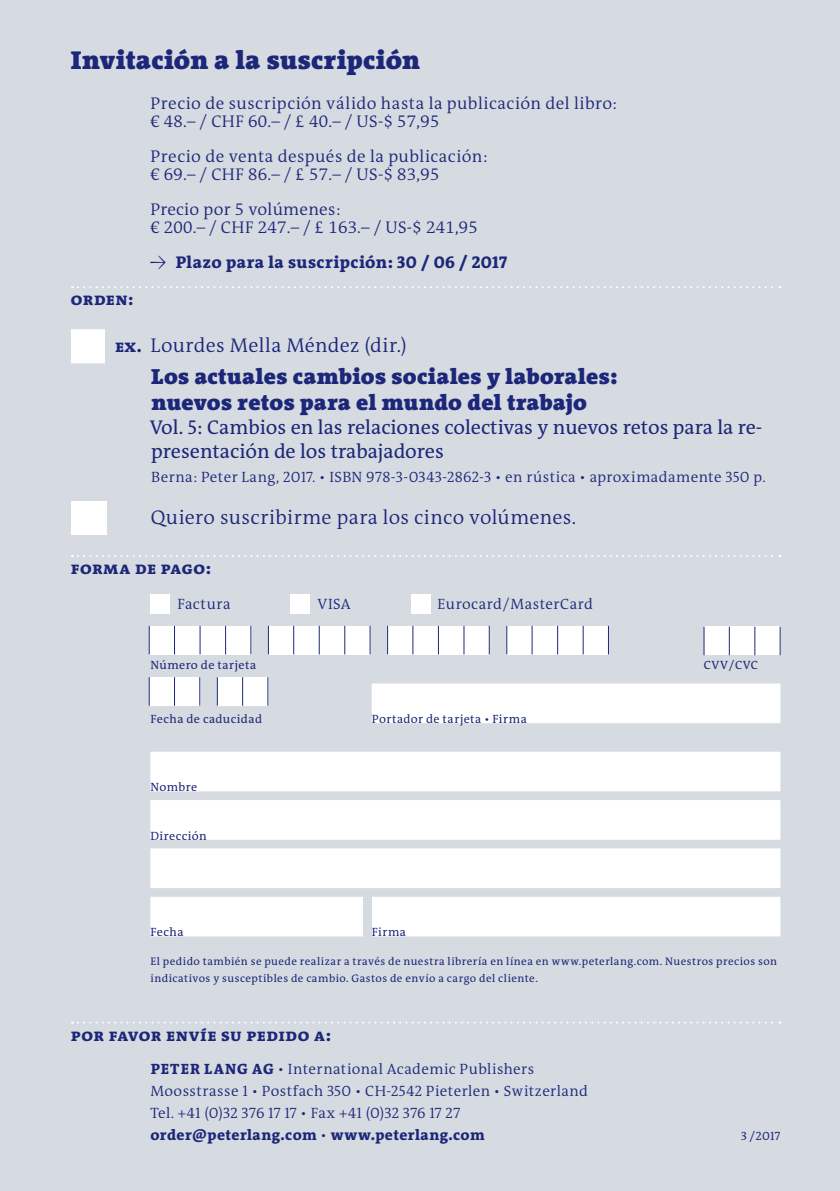
<style>
.page{position:relative;width:840px;height:1191px;background:#fff}
.page>*{position:absolute;margin:0;border:0;box-sizing:border-box;transform-origin:0 0}
.t1{font:900 26px "The Antiqua B W9";letter-spacing:.015em;color:#1d2779}
.t2{font:900 22px/26.4px "The Antiqua B W9";letter-spacing:.02em;color:#1d2779}
.t3{font:20px/24px "The Antiqua B W5 Plain";color:#1d2779}
.t4{font:300 20px "The Antiqua B W4";letter-spacing:.015em;color:#1d2779}
.t5{font:300 17px/18px "The Antiqua B W4";letter-spacing:.025em;color:#1d2779}
.t6{font:800 17px "The Antiqua B W8";letter-spacing:.03em;color:#1d2779}
.t7{font:300 15px/22px "The Antiqua B W4";letter-spacing:.025em;color:#1d2779}
.t8{font:800 15px "The Antiqua B W8";letter-spacing:.03em;color:#1d2779}
.t9{font:12px "The Antiqua B W5 Plain";letter-spacing:.04em;color:#1d2779}
.t10{font:11px/17px "The Antiqua B W5 Plain";letter-spacing:.04em;color:#1d2779}
.s1{font-family:"The Antiqua B W4";font-weight:300}
.s2{font-family:"The Antiqua B W8";font-weight:800;font-size:17px}
.s3{font-family:"The Antiqua B W8";font-weight:800}
</style>
<div class="page">
<div style="left:0;top:0;width:839px;height:1191px;background:#d6dbe1"></div>
<svg style="left:72px;top:1021px;width:708px;height:2px"></svg>
<svg style="left:72px;top:286px;width:708px;height:2px"></svg>
<div style="left:71px;top:329px;width:34px;height:34px;background:#fff"></div>
<svg style="left:72px;top:555px;width:708px;height:2px"></svg>
<div style="left:371px;top:683px;width:409px;height:40px;background:#fff"></div>
<div style="left:150px;top:751px;width:630px;height:40px;background:#fff"></div>
<div style="left:150px;top:800px;width:630px;height:39px;background:#fff"></div>
<div style="left:150px;top:848px;width:630px;height:40px;background:#fff"></div>
<div style="left:150px;top:896px;width:630px;height:40px;background:#fff"></div>
<div style="left:150px;top:594px;width:20px;height:20px;background:#fff"></div>
<div style="left:290px;top:594px;width:20px;height:20px;background:#fff"></div>
<div style="left:410px;top:594px;width:20px;height:20px;background:#fff"></div>
<div style="left:703px;top:626px;width:77px;height:29px;background:#fff"></div>
<svg style="left:728px;top:626px;width:1px;height:29px"></svg>
<svg style="left:703px;top:626px;width:1px;height:29px"></svg>
<svg style="left:754px;top:626px;width:1px;height:29px"></svg>
<svg style="left:779px;top:626px;width:1px;height:29px"></svg>
<div style="left:149px;top:677px;width:51px;height:28px;background:#fff"></div>
<svg style="left:174px;top:677px;width:1px;height:28px"></svg>
<svg style="left:199px;top:677px;width:1px;height:28px"></svg>
<svg style="left:149px;top:677px;width:1px;height:28px"></svg>
<div style="left:217px;top:677px;width:51px;height:28px;background:#fff"></div>
<svg style="left:242px;top:677px;width:1px;height:28px"></svg>
<svg style="left:267px;top:677px;width:1px;height:28px"></svg>
<svg style="left:217px;top:677px;width:1px;height:28px"></svg>
<div style="left:149px;top:626px;width:102px;height:28px;background:#fff"></div>
<svg style="left:174px;top:626px;width:1px;height:28px"></svg>
<svg style="left:149px;top:626px;width:1px;height:28px"></svg>
<svg style="left:200px;top:626px;width:1px;height:28px"></svg>
<svg style="left:225px;top:626px;width:1px;height:28px"></svg>
<svg style="left:250px;top:626px;width:1px;height:28px"></svg>
<div style="left:268px;top:626px;width:102px;height:28px;background:#fff"></div>
<svg style="left:293px;top:626px;width:1px;height:28px"></svg>
<svg style="left:268px;top:626px;width:1px;height:28px"></svg>
<svg style="left:319px;top:626px;width:1px;height:28px"></svg>
<svg style="left:344px;top:626px;width:1px;height:28px"></svg>
<svg style="left:369px;top:626px;width:1px;height:28px"></svg>
<div style="left:387px;top:626px;width:102px;height:28px;background:#fff"></div>
<svg style="left:412px;top:626px;width:1px;height:28px"></svg>
<svg style="left:387px;top:626px;width:1px;height:28px"></svg>
<svg style="left:438px;top:626px;width:1px;height:28px"></svg>
<svg style="left:463px;top:626px;width:1px;height:28px"></svg>
<svg style="left:488px;top:626px;width:1px;height:28px"></svg>
<div style="left:506px;top:626px;width:102px;height:28px;background:#fff"></div>
<svg style="left:531px;top:626px;width:1px;height:28px"></svg>
<svg style="left:506px;top:626px;width:1px;height:28px"></svg>
<svg style="left:557px;top:626px;width:1px;height:28px"></svg>
<svg style="left:582px;top:626px;width:1px;height:28px"></svg>
<div style="left:363px;top:893px;width:8px;height:51px;background:#d6dbe1"></div>
<div style="left:71px;top:500px;width:36px;height:34px;background:#fff"></div>
<h1 class="t1" style="left:71px;top:43px;width:350px">Invitación a la suscripción</h1>
<p class="t5" style="left:150px;top:95px;width:468px">Precio de suscripción válido hasta la publicación del libro: € 48.– / CHF 60.– / £ 40.– / US-$ 57,95</p>
<p class="t5" style="left:150px;top:148px;width:338px">Precio de venta después de la publicación: € 69.– / CHF 86.– / £ 57.– / US-$ 83,95</p>
<p class="t5" style="left:150px;top:201px;width:329px">Precio por 5 volúmenes:<br>€ 200.– / CHF 247.– / £ 163.– / US-$ 241,95</p>
<p class="t6" style="left:150px;top:252px;width:358px"><span class="s1">→</span> Plazo para la suscripción: 30 / 06 / 2017</p>
<p class="t6" style="left:71px;top:288px;width:64px">Orden:</p>
<h3 class="t4" style="left:115px;top:332px;width:293px"><span class="s2">Ex.</span> Lourdes Mella Méndez (dir.)</h3>
<h2 class="t2" style="left:151px;top:363px;width:467px">Los actuales cambios sociales y laborales: nuevos retos para el mundo del trabajo</h2>
<h3 class="t3" style="left:150px;top:416px;width:613px">Vol. 5: Cambios en las relaciones colectivas y nuevos retos para la re&shy;presentación de los trabajadores</h3>
<p class="t7" style="left:151px;top:466px;width:615px">Berna: Peter Lang, 2017. • ISBN 978-3-0343-2862-3 • en rústica • aproximadamente 350 p.</p>
<h3 class="t4" style="left:151px;top:504px;width:427px">Quiero suscribirme para los cinco volúmenes.</h3>
<p class="t6" style="left:71px;top:557px;width:141px">Forma de pago:</p>
<p class="t7" style="left:177px;top:593px;width:55px">Factura</p>
<p class="t7" style="left:317px;top:593px;width:35px">VISA</p>
<p class="t7" style="left:437px;top:593px;width:157px">Eurocard/MasterCard</p>
<p class="t9" style="left:150px;top:657px;width:107px">Número de tarjeta</p>
<p class="t9" style="left:703px;top:657px;width:56px">CVV/CVC</p>
<p class="t9" style="left:150px;top:711px;width:113px">Fecha de caducidad</p>
<p class="t9" style="left:371px;top:711px;width:156px">Portador de tarjeta • Firma</p>
<p class="t9" style="left:150px;top:779px;width:48px">Nombre</p>
<p class="t9" style="left:150px;top:828px;width:58px">Dirección</p>
<p class="t9" style="left:150px;top:924px;width:35px">Fecha</p>
<p class="t9" style="left:371px;top:924px;width:36px">Firma</p>
<p class="t10" style="left:150px;top:952px;width:628px">El pedido también se puede realizar a través de nuestra librería en línea en www.peterlang.com. Nuestros precios son indicativos y susceptibles de cambio. Gastos de envío a cargo del cliente.</p>
<p class="t6" style="left:71px;top:1024px;width:261px">Por favor envíe su pedido a:</p>
<p class="t7" style="left:150px;top:1058px;width:439px"><span class="s3">PETER LANG AG</span> • International Academic Publishers<br>Moosstrasse 1 • Postfach 350 • CH-2542 Pieterlen • Switzerland<br>Tel. +41 (0)32 376 17 17 • Fax +41 (0)32 376 17 27</p>
<p class="t8" style="left:150px;top:1125px;width:335px">order@peterlang.com <span class="s1">•</span> www.peterlang.com</p>
<p class="t9" style="left:740px;top:1128px;width:41px">3 /2017</p>
</div>
